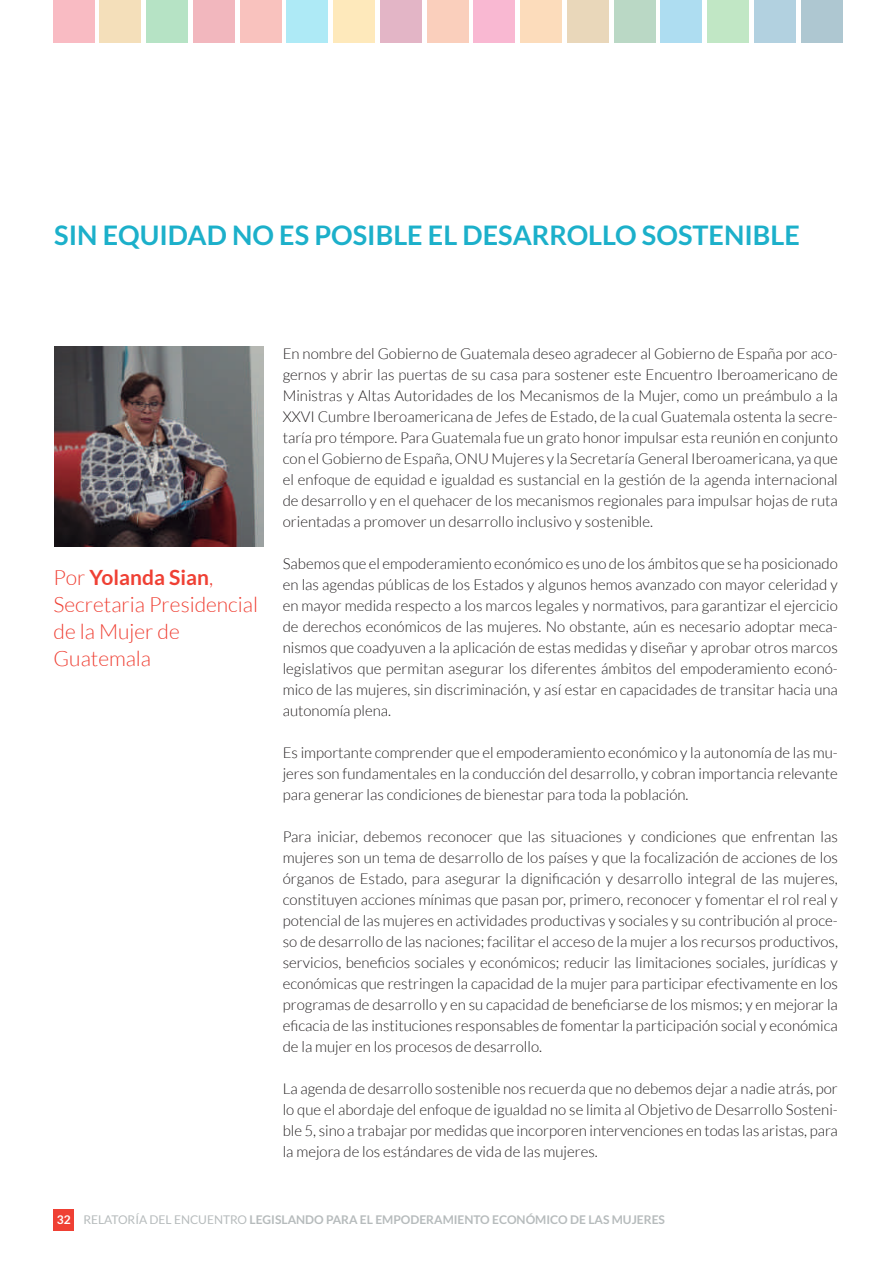
<style>
.page{position:relative;width:893px;height:1263px;background:#fff}
.page>*{position:absolute;margin:0;border:0;box-sizing:border-box;transform-origin:0 0}
.t1{font:700 27px "Lato";color:#1cb0ca}
.t2{font:300 21px/27px "Lato";color:#ef4034}
.t3{font:300 15px/21px "Lato";color:#231f20;text-align:justify}
.t4{font:700 12px "Lato";color:#b6bbbc}
.s1{font-weight:700}
.s2{color:#fff}
.s3{font-weight:400}
</style>
<div class="page">
<div style="left:54px;top:1209px;width:20px;height:21px;background:#ef4034"></div>
<div style="left:53px;top:0;width:41px;height:43px;background:#f9bbc3"></div>
<div style="left:100px;top:0;width:41px;height:43px;background:#f4dfba"></div>
<div style="left:147px;top:0;width:41px;height:43px;background:#b6e3c5"></div>
<div style="left:193px;top:0;width:41px;height:43px;background:#f2b7be"></div>
<div style="left:240px;top:0;width:41px;height:43px;background:#f9c2be"></div>
<div style="left:287px;top:0;width:41px;height:43px;background:#aeeaf6"></div>
<div style="left:334px;top:0;width:41px;height:43px;background:#fee9bb"></div>
<div style="left:380px;top:0;width:41px;height:43px;background:#e3b5c6"></div>
<div style="left:427px;top:0;width:41px;height:43px;background:#facfbc"></div>
<div style="left:474px;top:0;width:41px;height:43px;background:#f9b8d2"></div>
<div style="left:521px;top:0;width:41px;height:43px;background:#fcdcbb"></div>
<div style="left:567px;top:0;width:41px;height:43px;background:#e9d7ba"></div>
<div style="left:614px;top:0;width:41px;height:43px;background:#bad8c5"></div>
<div style="left:661px;top:0;width:41px;height:43px;background:#aeddf1"></div>
<div style="left:707px;top:0;width:42px;height:43px;background:#c1e7c5"></div>
<div style="left:754px;top:0;width:41px;height:43px;background:#b2d1e0"></div>
<div style="left:801px;top:0;width:41px;height:43px;background:#aec7d1"></div>
<img style="left:54px;top:346px;width:210px;height:201px">
<h1 class="t1" style="left:54px;top:219px;width:747px">SIN EQUIDAD NO ES POSIBLE EL DESARROLLO SOSTENIBLE</h1>
<h2 class="t2" style="left:54px;top:564px;width:206px">Por <span class="s1">Yolanda Sian</span>,<br>Secretaria Presidencial de la Mujer de<br>Guatemala</h2>
<p class="t3" style="left:283px;top:343px;width:557px">En nombre del Gobierno de Guatemala deseo agradecer al Gobierno de España por aco&shy;gernos y abrir las puertas de su casa para sostener este Encuentro Iberoamericano de Ministras y Altas Autoridades de los Mecanismos de la Mujer, como un preámbulo a la XXVI Cumbre Iberoamericana de Jefes de Estado, de la cual Guatemala ostenta la secre&shy;taría pro témpore. Para Guatemala fue un grato honor impulsar esta reunión en conjunto con el Gobierno de España, ONU Mujeres y la Secretaría General Iberoamericana, ya que el enfoque de equidad e igualdad es sustancial en la gestión de la agenda internacional de desarrollo y en el quehacer de los mecanismos regionales para impulsar hojas de ruta orientadas a promover un desarrollo inclusivo y sostenible.</p>
<p class="t3" style="left:283px;top:553px;width:557px">Sabemos que el empoderamiento económico es uno de los ámbitos que se ha posicionado en las agendas públicas de los Estados y algunos hemos avanzado con mayor celeridad y en mayor medida respecto a los marcos legales y normativos, para garantizar el ejercicio de derechos económicos de las mujeres. No obstante, aún es necesario adoptar meca&shy;nismos que coadyuven a la aplicación de estas medidas y diseñar y aprobar otros marcos legislativos que permitan asegurar los diferentes ámbitos del empoderamiento econó&shy;mico de las mujeres, sin discriminación, y así estar en capacidades de transitar hacia una autonomía plena.</p>
<p class="t3" style="left:283px;top:742px;width:557px">Es importante comprender que el empoderamiento económico y la autonomía de las mu&shy;jeres son fundamentales en la conducción del desarrollo, y cobran importancia relevante para generar las condiciones de bienestar para toda la población.</p>
<p class="t3" style="left:283px;top:826px;width:557px">Para iniciar, debemos reconocer que las situaciones y condiciones que enfrentan las mujeres son un tema de desarrollo de los países y que la focalización de acciones de los órganos de Estado, para asegurar la dignificación y desarrollo integral de las mujeres, constituyen acciones mínimas que pasan por, primero, reconocer y fomentar el rol real y potencial de las mujeres en actividades productivas y sociales y su contribución al proce&shy;so de desarrollo de las naciones; facilitar el acceso de la mujer a los recursos productivos, servicios, beneficios sociales y económicos; reducir las limitaciones sociales, jurídicas y económicas que restringen la capacidad de la mujer para participar efectivamente en los programas de desarrollo y en su capacidad de beneficiarse de los mismos; y en mejorar la eficacia de las instituciones responsables de fomentar la participación social y económica de la mujer en los procesos de desarrollo.</p>
<p class="t3" style="left:283px;top:1078px;width:557px">La agenda de desarrollo sostenible nos recuerda que no debemos dejar a nadie atrás, por lo que el abordaje del enfoque de igualdad no se limita al Objetivo de Desarrollo Sosteni&shy;ble 5, sino a trabajar por medidas que incorporen intervenciones en todas las aristas, para la mejora de los estándares de vida de las mujeres.</p>
<p class="t4" style="left:57px;top:1213px;width:609px"><span class="s2">32</span> <span class="s3">RELATORÍA DEL ENCUENTRO</span> LEGISLANDO PARA EL EMPODERAMIENTO ECONÓMICO DE LAS MUJERES</p>
</div>
